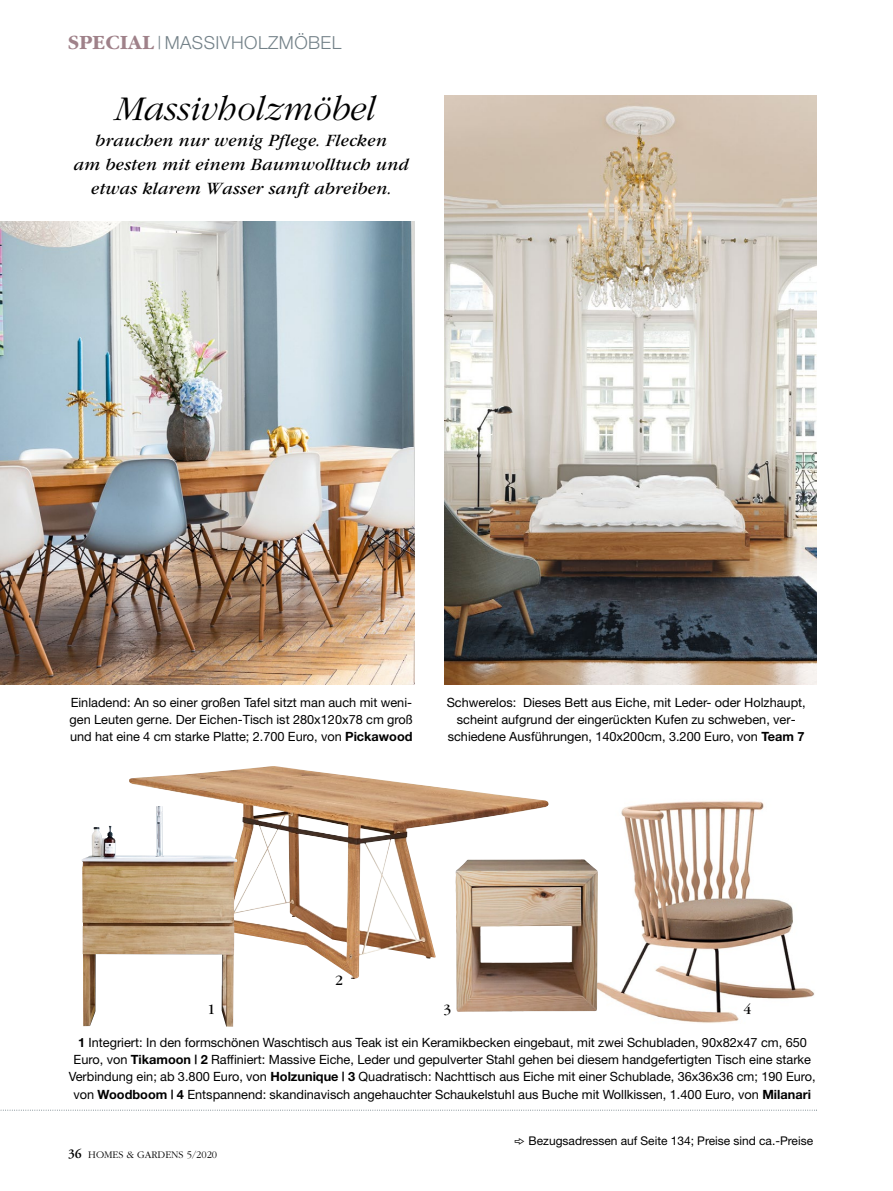
<style>
.page{position:relative;width:893px;height:1191px;background:#fff}
.page>*{position:absolute;margin:0;border:0;box-sizing:border-box;transform-origin:0 0}
.t1{font:italic 300 36px "Garamond";color:#000}
.t2{font:italic 18px/24px "Garamond";letter-spacing:.015em;color:#000;text-align:center}
.t3{font:300 18px "Helvetica Neue";letter-spacing:.025em;color:#738188}
.t4{font:15px "Garamond";color:#000}
.t5{font:12.75px/17.2px "Helvetica Neue";color:#000;text-align:center}
.t6{font:12px "Helvetica Neue";color:#000}
.t7{font:300 10.5px "Garamond";color:#000}
.s1{font-family:"Garamond";font-weight:700;font-size:21px;color:#9f8189}
.s2{font-weight:700}
.s3{font-family:"Adobe Garamond";font-weight:600;font-size:13.5px}
.s4{font-family:"Zeal"}
</style>
<div class="page">
<img style="left:598px;top:801px;width:217px;height:222px">
<img style="left:444px;top:96px;width:372px;height:589px">
<img style="left:0;top:221px;width:415px;height:464px">
<svg style="left:0;top:1109px;width:817px;height:1px"></svg>
<img style="left:129px;top:766px;width:419px;height:213px">
<img style="left:455px;top:859px;width:143px;height:153px">
<img style="left:82px;top:806px;width:155px;height:220px">
<p class="t3" style="left:68px;top:31px;width:275px"><span class="s1">SPECIAL</span> | MASSIVHOLZMÖBEL</p>
<p class="t1" style="left:113px;top:90px;width:261px">Massivholzmöbel</p>
<p class="t2" style="left:74px;top:128px;width:336px">brauchen nur wenig Pflege. Flecken<br>am besten mit einem Baumwolltuch und etwas klarem Wasser sanft abreiben.</p>
<p class="t5" style="left:70px;top:693px;width:345px;text-align:justify">Einladend: An so einer großen Tafel sitzt man auch mit weni&shy;gen Leuten gerne. Der Eichen-Tisch ist 280x120x78 cm groß und hat eine 4 cm starke Platte; 2.700 Euro, von <span class="s2">Pickawood</span></p>
<p class="t5" style="left:447px;top:693px;width:361px">Schwerelos: Dieses Bett aus Eiche, mit Leder- oder Holzhaupt, scheint aufgrund der eingerückten Kufen zu schweben, ver&shy;schiedene Ausführungen, 140x200cm, 3.200 Euro, von <span class="s2">Team 7</span></p>
<p class="t4" style="left:208px;top:1001px;width:9px">1</p>
<p class="t4" style="left:335px;top:972px;width:9px">2</p>
<p class="t4" style="left:444px;top:1001px;width:9px">3</p>
<p class="t4" style="left:743px;top:1001px;width:9px">4</p>
<p class="t5" style="left:69px;top:1033px;width:748px"><span class="s2">1</span> Integriert: In den formschönen Waschtisch aus Teak ist ein Keramikbecken eingebaut, mit zwei Schubladen, 90x82x47 cm, 650<br>Euro, von <span class="s2">Tikamoon | 2</span> Raffiniert: Massive Eiche, Leder und gepulverter Stahl gehen bei diesem handgefertigten Tisch eine starke Verbindung ein; ab 3.800 Euro, von <span class="s2">Holzunique | 3</span> Quadratisch: Nachttisch aus Eiche mit einer Schublade, 36x36x36 cm; 190 Euro, von <span class="s2">Woodboom | 4</span> Entspannend: skandinavisch angehauchter Schaukelstuhl aus Buche mit Wollkissen, 1.400 Euro, von <span class="s2">Milanari</span></p>
<p class="t7" style="left:68px;top:1149px;width:151px"><span class="s3">36</span> HOMES &amp; GARDENS 5/2020</p>
<p class="t6" style="left:513px;top:1133px;width:301px"><span class="s4">c</span> Bezugsadressen auf Seite 134; Preise sind ca.-Preise</p>
</div>
